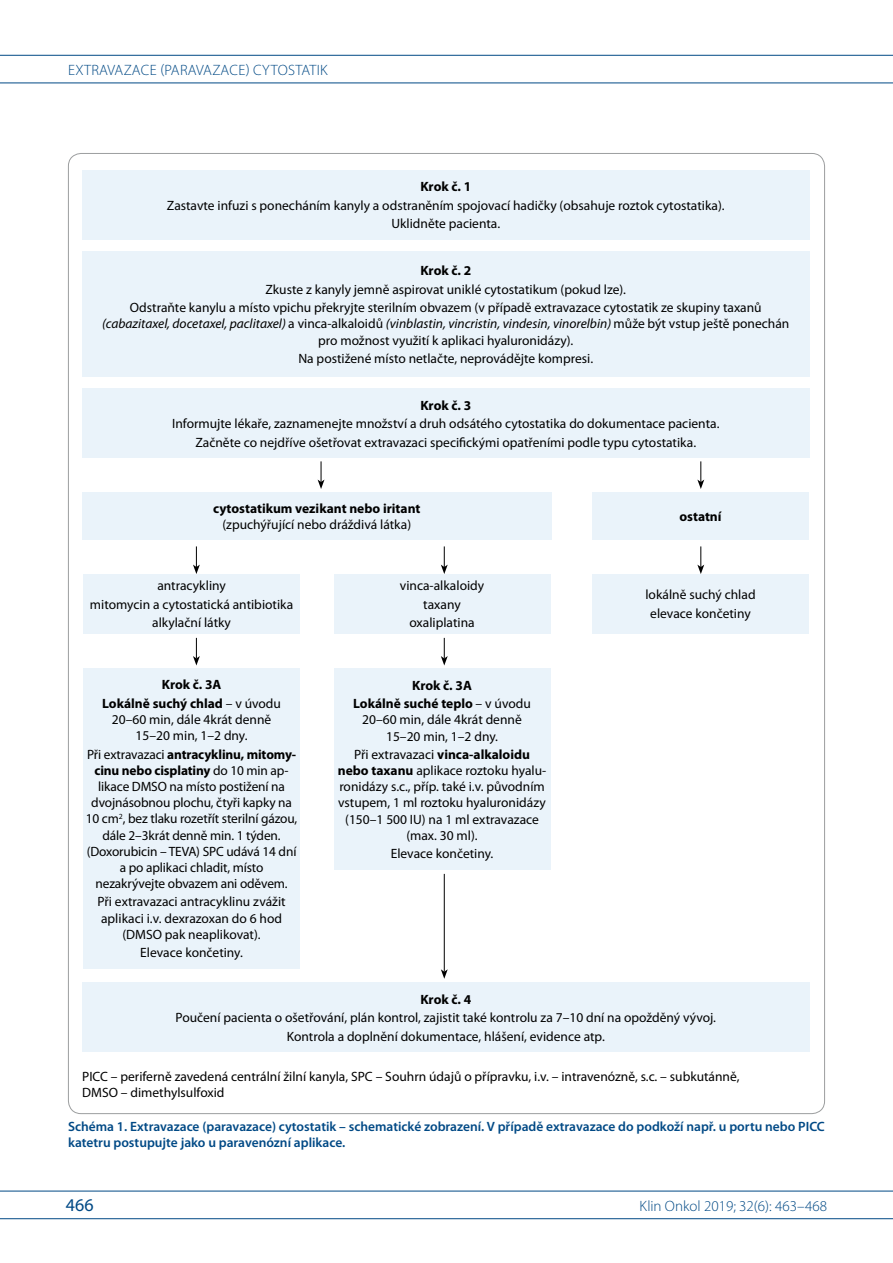
<style>
.page{position:relative;width:893px;height:1263px;background:#fff}
.page>*{position:absolute;margin:0;border:0;box-sizing:border-box;transform-origin:0 0}
.t1{font:18px "Myriad Pro";color:#004985}
.t2{font:300 15px "Myriad Pro";letter-spacing:.01em;color:#004985}
.t3{font:13.5px/16.2px "Myriad Pro";color:#000;text-align:center}
.t4{font:600 13.5px/16.5px "Myriad Pro";color:#004985}
.t5{font:700 13.5px/18.3px "Myriad Pro";color:#000;text-align:center}
.s1{font-style:italic}
.s2{font-weight:400}
.s3{font-weight:700}
</style>
<div class="page">
<hr style="left:0;top:55px;width:893px;height:1px;background:#004985">
<hr style="left:0;top:83px;width:893px;height:1px;background:#004985">
<hr style="left:0;top:1191px;width:893px;height:1px;background:#004985">
<hr style="left:0;top:1218px;width:893px;height:1px;background:#004985">
<div style="left:82px;top:170px;width:727px;height:69px;background:#eaf3fa"></div>
<div style="left:82px;top:389px;width:727px;height:69px;background:#eaf3fa"></div>
<div style="left:82px;top:983px;width:727px;height:69px;background:#eaf3fa"></div>
<div style="left:82px;top:492px;width:469px;height:48px;background:#eaf3fa"></div>
<div style="left:592px;top:492px;width:216px;height:48px;background:#eaf3fa"></div>
<div style="left:592px;top:574px;width:216px;height:59px;background:#eaf3fa"></div>
<div style="left:84px;top:574px;width:216px;height:59px;background:#eaf3fa"></div>
<div style="left:84px;top:668px;width:216px;height:300px;background:#eaf3fa"></div>
<div style="left:334px;top:574px;width:216px;height:59px;background:#eaf3fa"></div>
<div style="left:334px;top:668px;width:216px;height:202px;background:#eaf3fa"></div>
<div style="left:82px;top:252px;width:727px;height:125px;background:#eaf3fa"></div>
<svg style="left:318px;top:461px;width:6px;height:28px"></svg>
<svg style="left:697px;top:461px;width:7px;height:28px"></svg>
<svg style="left:697px;top:546px;width:7px;height:28px"></svg>
<svg style="left:441px;top:546px;width:7px;height:28px"></svg>
<svg style="left:441px;top:638px;width:7px;height:27px"></svg>
<hr style="left:444px;top:874px;width:1px;height:98px;background:#000">
<svg style="left:441px;top:969px;width:7px;height:10px"></svg>
<svg style="left:193px;top:546px;width:7px;height:28px"></svg>
<svg style="left:193px;top:638px;width:7px;height:27px"></svg>
<p class="t2" style="left:68px;top:61px;width:261px">EXTRAVAZACE (PARAVAZACE) CYTOSTATIK</p>
<p class="t5" style="left:420px;top:177px;width:52px">Krok č. 1</p>
<p class="t3" style="left:167px;top:196px;width:559px;line-height:18.3px">Zastavte infuzi s ponecháním kanyly a odstraněním spojovací hadičky (obsahuje roztok cytostatika).<br>Uklidněte pacienta.</p>
<p class="t5" style="left:420px;top:261px;width:52px">Krok č. 2</p>
<p class="t3" style="left:130px;top:280px;width:633px;line-height:18.3px">Zkuste z kanyly jemně aspirovat uniklé cytostatikum (pokud lze).<br>Odstraňte kanylu a místo vpichu překryjte sterilním obvazem (v případě extravazace cytostatik ze skupiny taxanů</p>
<p class="t3" style="left:102px;top:315px;width:689px"><span class="s1">(cabazitaxel, docetaxel, paclitaxel)</span> a vinca-alkaloidů <span class="s1">(vinblastin, vincristin, vindesin, vinorelbin)</span> může být vstup ještě ponechán pro možnost využití k aplikaci hyaluronidázy).</p>
<p class="t3" style="left:298px;top:350px;width:296px">Na postižené místo netlačte, neprovádějte kompresi.</p>
<p class="t5" style="left:420px;top:396px;width:52px">Krok č. 3</p>
<p class="t3" style="left:172px;top:415px;width:549px;line-height:18.3px">Informujte lékaře, zaznamenejte množství a druh odsátého cytostatika do dokumentace pacienta.<br>Začněte co nejdříve ošetřovat extravazaci specifickými opatřeními podle typu cytostatika.</p>
<p class="t5" style="left:213px;top:499px;width:209px">cytostatikum vezikant nebo iritant</p>
<p class="t3" style="left:222px;top:516px;width:190px">(zpuchýřující nebo dráždivá látka)</p>
<p class="t3" style="left:90px;top:576px;width:205px;line-height:18.3px">antracykliny<br>mitomycin a cytostatická antibiotika alkylační látky</p>
<p class="t5" style="left:102px;top:675px;width:180px">Krok č. 3A<br>Lokálně suchý chlad <span class="s2">– v úvodu</span></p>
<p class="t3" style="left:112px;top:711px;width:161px">20–60 min, dále 4krát denně<br>15–20 min, 1–2 dny.</p>
<p class="t3" style="left:86px;top:746px;width:213px">Při extravazaci <span class="s3">antracyklinu, mitomy&shy;cinu nebo cisplatiny</span> do 10 min ap&shy;likace DMSO na místo postižení na dvojnásobnou plochu, čtyři kapky na 10 cm<sup>2</sup>, bez tlaku rozetřít sterilní gázou, dále 2–3krát denně min. 1 týden. (Doxorubicin – TEVA) SPC udává 14 dní a po aplikaci chladit, místo nezakrývejte obvazem ani oděvem.</p>
<p class="t3" style="left:97px;top:894px;width:190px">Při extravazaci antracyklinu zvážit aplikaci i.v. dexrazoxan do 6 hod (DMSO pak neaplikovat).</p>
<p class="t3" style="left:140px;top:944px;width:104px">Elevace končetiny.</p>
<p class="t3" style="left:400px;top:576px;width:86px;line-height:18.3px">vinca-alkaloidy taxany oxaliplatina</p>
<p class="t5" style="left:353px;top:676px;width:179px">Krok č. 3A<br>Lokálně suché teplo <span class="s2">– v úvodu</span></p>
<p class="t3" style="left:362px;top:711px;width:161px">20–60 min, dále 4krát denně<br>15–20 min, 1–2 dny.</p>
<p class="t3" style="left:338px;top:746px;width:210px">Při extravazaci <span class="s3">vinca-alkaloidu nebo taxanu</span> aplikace roztoku hyalu&shy;ronidázy s.c., příp. také i.v. původním vstupem, 1 ml roztoku hyaluronidázy (150–1 500 IU) na 1 ml extravazace (max. 30 ml).</p>
<p class="t3" style="left:391px;top:845px;width:104px">Elevace končetiny.</p>
<p class="t5" style="left:679px;top:507px;width:44px">ostatní</p>
<p class="t3" style="left:645px;top:585px;width:112px;line-height:18.3px">lokálně suchý chlad elevace končetiny</p>
<p class="t5" style="left:420px;top:990px;width:52px">Krok č. 4</p>
<p class="t3" style="left:176px;top:1008px;width:542px;line-height:18.3px">Poučení pacienta o ošetřování, plán kontrol, zajistit také kontrolu za 7–10 dní na opožděný vývoj.<br>Kontrola a doplnění dokumentace, hlášení, evidence atp.</p>
<p class="t3" style="left:82px;top:1068px;width:659px;text-align:left">PICC – periferně zavedená centrální žilní kanyla, SPC – Souhrn údajů o přípravku, i.v. – intravenózně, s.c. – subkutánně,<br>DMSO – dimethylsulfoxid</p>
<p class="t4" style="left:68px;top:1117px;width:758px">Schéma 1. Extravazace (paravazace) cytostatik – schematické zobrazení. V případě extravazace do podkoží např. u portu nebo PICC katetru postupujte jako u paravenózní aplikace.</p>
<h1 class="t1" style="left:66px;top:1194px;width:29px">466</h1>
<p class="t2" style="left:640px;top:1197px;width:189px">KLIN ONKOL 2019; 32(6): 463–468</p>
</div>
